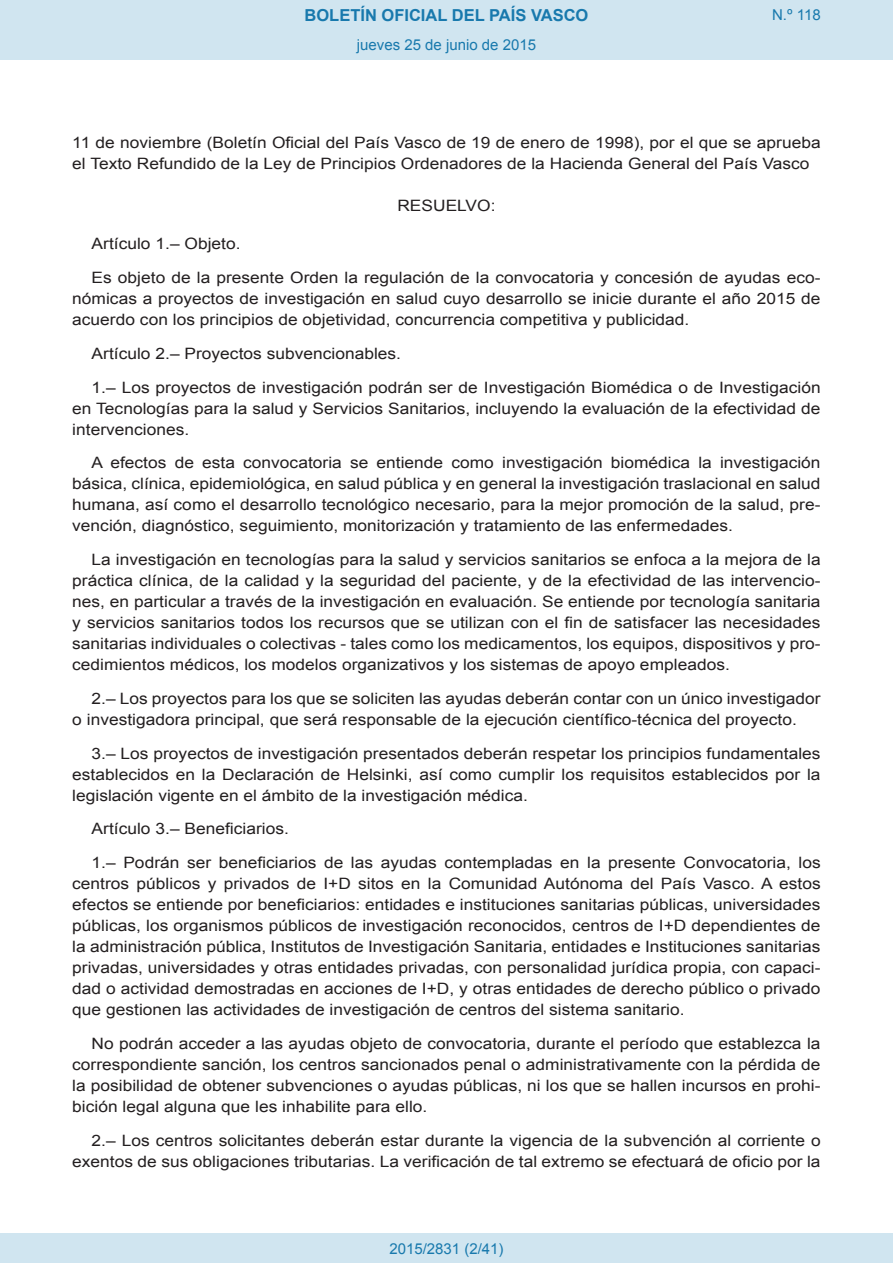
<style>
.page{position:relative;width:893px;height:1263px;background:#fff}
.page>*{position:absolute;margin:0;border:0;box-sizing:border-box;transform-origin:0 0}
.t1{font:700 16.5px "Arial";color:#1879ad}
.BOPVDetalle{font:15.6px/21px "Arial";color:#231f20;text-align:justify;scale:1.11 1}
.BOPVClave{font:15.6px "Arial";color:#231f20;scale:1.11 1}
.Paginacion_Centro{font:15px "Arial";color:#1879ad}
</style>
<div class="page">
<div style="left:0;top:0;width:893px;height:60px;background:#d0e5f0"></div>
<div style="left:0;top:1233px;width:893px;height:30px;background:#d0e5f0"></div>
<p class="t1" style="left:305px;top:4px;width:285px">BOLETÍN OFICIAL DEL PAÍS VASCO</p>
<p class="Paginacion_Centro" style="left:357px;top:35px;width:181px">jueves 25 de junio de 2015</p>
<p class="Paginacion_Centro" style="left:772px;top:5px;width:50px">N.º 118</p>
<p class="BOPVDetalle" style="left:72px;top:132px;width:676px">11 de noviembre (Boletín Oficial del País Vasco de 19 de enero de 1998), por el que se aprueba el Texto Refundido de la Ley de Principios Ordenadores de la Hacienda General del País Vasco</p>
<p class="BOPVClave" style="left:397px;top:196px;width:90px">RESUELVO:</p>
<p class="BOPVDetalle" style="left:92px;top:234px;width:136px">Artículo 1.– Objeto.</p>
<p class="BOPVDetalle" style="left:72px;top:267px;width:676px;text-indent:19px">Es objeto de la presente Orden la regulación de la convocatoria y concesión de ayudas eco&shy;nómicas a proyectos de investigación en salud cuyo desarrollo se inicie durante el año 2015 de acuerdo con los principios de objetividad, concurrencia competitiva y publicidad.</p>
<p class="BOPVDetalle" style="left:92px;top:343px;width:280px">Artículo 2.– Proyectos subvencionables.</p>
<p class="BOPVDetalle" style="left:72px;top:377px;width:676px;text-indent:19px">1.– Los proyectos de investigación podrán ser de Investigación Biomédica o de Investigación en Tecnologías para la salud y Servicios Sanitarios, incluyendo la evaluación de la efectividad de intervenciones.</p>
<p class="BOPVDetalle" style="left:72px;top:453px;width:676px;text-indent:19px">A efectos de esta convocatoria se entiende como investigación biomédica la investigación básica, clínica, epidemiológica, en salud pública y en general la investigación traslacional en salud humana, así como el desarrollo tecnológico necesario, para la mejor promoción de la salud, pre&shy;vención, diagnóstico, seguimiento, monitorización y tratamiento de las enfermedades.</p>
<p class="BOPVDetalle" style="left:72px;top:549px;width:676px;text-indent:19px">La investigación en tecnologías para la salud y servicios sanitarios se enfoca a la mejora de la práctica clínica, de la calidad y la seguridad del paciente, y de la efectividad de las intervencio&shy;nes, en particular a través de la investigación en evaluación. Se entiende por tecnología sanitaria y servicios sanitarios todos los recursos que se utilizan con el fin de satisfacer las necesidades sanitarias individuales o colectivas - tales como los medicamentos, los equipos, dispositivos y pro&shy;cedimientos médicos, los modelos organizativos y los sistemas de apoyo empleados.</p>
<p class="BOPVDetalle" style="left:72px;top:688px;width:676px;text-indent:19px">2.– Los proyectos para los que se soliciten las ayudas deberán contar con un único investigador o investigadora principal, que será responsable de la ejecución científico-técnica del proyecto.</p>
<p class="BOPVDetalle" style="left:72px;top:743px;width:676px;text-indent:19px">3.– Los proyectos de investigación presentados deberán respetar los principios fundamentales establecidos en la Declaración de Helsinki, así como cumplir los requisitos establecidos por la legislación vigente en el ámbito de la investigación médica.</p>
<p class="BOPVDetalle" style="left:92px;top:819px;width:179px">Artículo 3.– Beneficiarios.</p>
<p class="BOPVDetalle" style="left:72px;top:852px;width:676px;text-indent:19px">1.– Podrán ser beneficiarios de las ayudas contempladas en la presente Convocatoria, los centros públicos y privados de I+D sitos en la Comunidad Autónoma del País Vasco. A estos efectos se entiende por beneficiarios: entidades e instituciones sanitarias públicas, universidades públicas, los organismos públicos de investigación reconocidos, centros de I+D dependientes de la administración pública, Institutos de Investigación Sanitaria, entidades e Instituciones sanitarias privadas, universidades y otras entidades privadas, con personalidad jurídica propia, con capaci&shy;dad o actividad demostradas en acciones de I+D, y otras entidades de derecho público o privado que gestionen las actividades de investigación de centros del sistema sanitario.</p>
<p class="BOPVDetalle" style="left:72px;top:1033px;width:676px;text-indent:19px">No podrán acceder a las ayudas objeto de convocatoria, durante el período que establezca la correspondiente sanción, los centros sancionados penal o administrativamente con la pérdida de la posibilidad de obtener subvenciones o ayudas públicas, ni los que se hallen incursos en prohi&shy;bición legal alguna que les inhabilite para ello.</p>
<p class="BOPVDetalle" style="left:72px;top:1130px;width:676px;text-align:right">2.– Los centros solicitantes deberán estar durante la vigencia de la subvención al corriente o exentos de sus obligaciones tributarias. La verificación de tal extremo se efectuará de oficio por la</p>
<p class="Paginacion_Centro" style="left:389px;top:1238px;width:116px">2015/2831 (2/41)</p>
</div>
